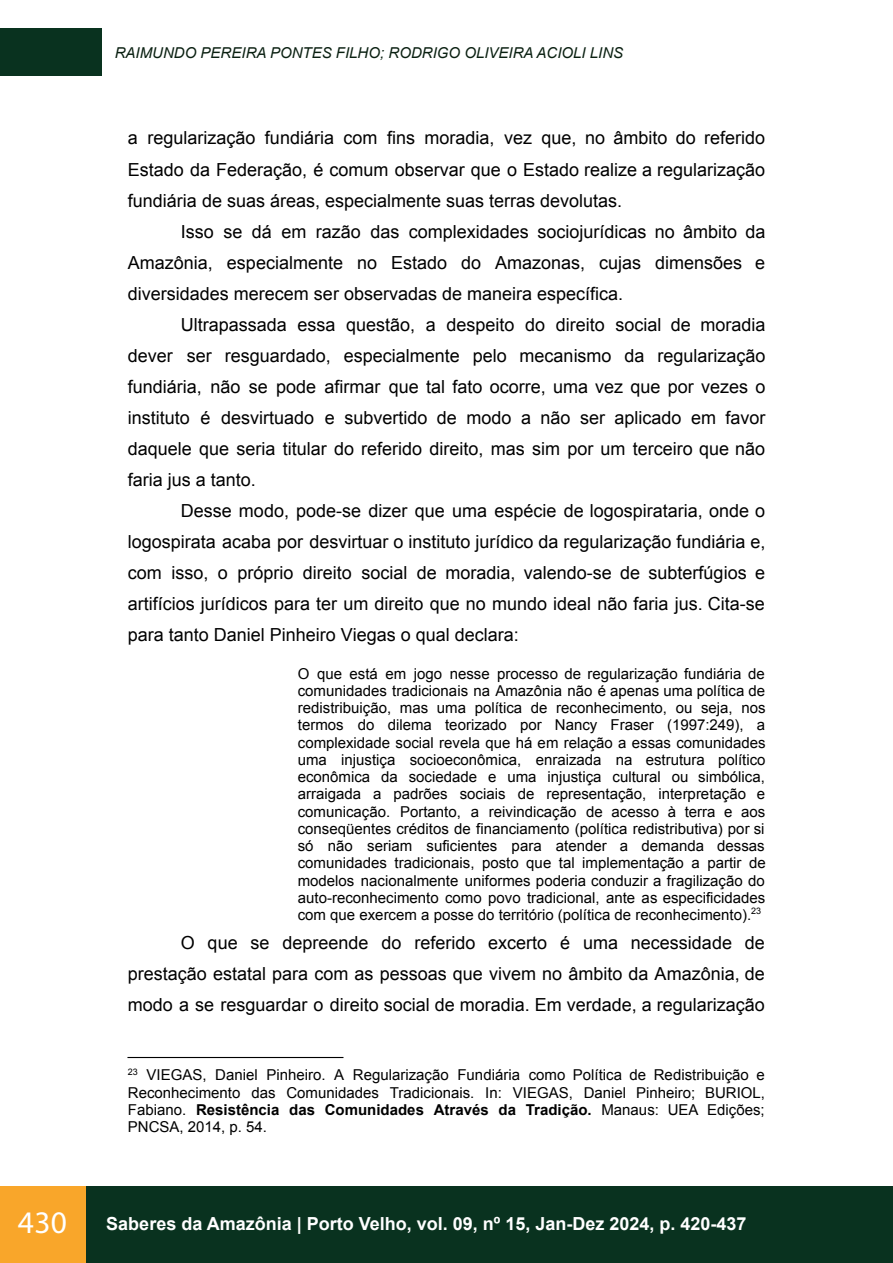
<style>
.page{position:relative;width:893px;height:1263px;background:#fff}
.page>*{position:absolute;margin:0;border:0;box-sizing:border-box;transform-origin:0 0}
.t1{font:18px/31px "Arial";color:#000;text-align:justify}
.t2{font:700 18px "Arial";color:#fff}
.t3{font:15px/17.2px "Arial";color:#000;text-align:justify}
.t4{font:italic 15px "Arial";color:#0a2011}
.s1{font-weight:700}
.s2{font-family:"Myriad Pro";font-weight:400;font-size:31.5px}
</style>
<div class="page">
<div style="left:0;top:28px;width:101px;height:48px;background:#09321f"></div>
<div style="left:0;top:1186px;width:893px;height:77px;background:#09321f"></div>
<div style="left:0;top:1186px;width:85px;height:77px;background:#f9a62a"></div>
<hr style="left:127px;top:1057px;width:216px;height:1px;background:#000">
<p class="t4" style="left:115px;top:43px;width:510px">RAIMUNDO PEREIRA PONTES FILHO; RODRIGO OLIVEIRA ACIOLI LINS</p>
<p class="t1" style="left:128px;top:123px;width:639px">a regularização fundiária com fins moradia, vez que, no âmbito do referido</p>
<p class="t1" style="left:128px;top:154px;width:639px">Estado da Federação, é comum observar que o Estado realize a regularização</p>
<p class="t1" style="left:128px;top:185px;width:496px">fundiária de suas áreas, especialmente suas terras devolutas.</p>
<p class="t1" style="left:181px;top:216px;width:586px">Isso se dá em razão das complexidades sociojurídicas no âmbito da</p>
<p class="t1" style="left:128px;top:247px;width:639px">Amazônia, especialmente no Estado do Amazonas, cujas dimensões e</p>
<p class="t1" style="left:128px;top:278px;width:497px">diversidades merecem ser observadas de maneira específica.</p>
<p class="t1" style="left:181px;top:309px;width:586px">Ultrapassada essa questão, a despeito do direito social de moradia</p>
<p class="t1" style="left:128px;top:340px;width:639px">dever ser resguardado, especialmente pelo mecanismo da regularização</p>
<p class="t1" style="left:128px;top:371px;width:639px">fundiária, não se pode afirmar que tal fato ocorre, uma vez que por vezes o</p>
<p class="t1" style="left:128px;top:402px;width:639px">instituto é desvirtuado e subvertido de modo a não ser aplicado em favor</p>
<p class="t1" style="left:128px;top:433px;width:639px">daquele que seria titular do referido direito, mas sim por um terceiro que não</p>
<p class="t1" style="left:128px;top:464px;width:130px">faria jus a tanto.</p>
<p class="t1" style="left:181px;top:495px;width:586px">Desse modo, pode-se dizer que uma espécie de logospirataria, onde o</p>
<p class="t1" style="left:128px;top:526px;width:639px">logospirata acaba por desvirtuar o instituto jurídico da regularização fundiária e,</p>
<p class="t1" style="left:128px;top:557px;width:639px">com isso, o próprio direito social de moradia, valendo-se de subterfúgios e</p>
<p class="t1" style="left:128px;top:589px;width:638px">artifícios jurídicos para ter um direito que no mundo ideal não faria jus. Cita-se</p>
<p class="t1" style="left:128px;top:620px;width:392px">para tanto Daniel Pinheiro Viegas o qual declara:</p>
<p class="t3" style="left:298px;top:665px;width:469px">O que está em jogo nesse processo de regularização fundiária de comunidades tradicionais na Amazônia não é apenas uma política de redistribuição, mas uma política de reconhecimento, ou seja, nos termos do dilema teorizado por Nancy Fraser (1997:249), a complexidade social revela que há em relação a essas comunidades uma injustiça socioeconômica, enraizada na estrutura político econômica da sociedade e uma injustiça cultural ou simbólica, arraigada a padrões sociais de representação, interpretação e comunicação. Portanto, a reivindicação de acesso à terra e aos conseqüentes créditos de financiamento (política redistributiva) por si só não seriam suficientes para atender a demanda dessas comunidades tradicionais, posto que tal implementação a partir de modelos nacionalmente uniformes poderia conduzir a fragilização do auto-reconhecimento como povo tradicional, ante as especificidades com que exercem a posse do território (política de reconhecimento).<sup>23</sup></p>
<p class="t1" style="left:128px;top:927px;width:638px;text-indent:53px">O que se depreende do referido excerto é uma necessidade de prestação estatal para com as pessoas que vivem no âmbito da Amazônia, de modo a se resguardar o direito social de moradia. Em verdade, a regularização</p>
<p class="t3" style="left:128px;top:1067px;width:639px"><sup>23</sup> VIEGAS, Daniel Pinheiro. A Regularização Fundiária como Política de Redistribuição e Reconhecimento das Comunidades Tradicionais. In: VIEGAS, Daniel Pinheiro; BURIOL, Fabiano. <span class="s1">Resistência das Comunidades Através da Tradição.</span> Manaus: UEA Edições; PNCSA, 2014, p. 54.</p>
<p class="t2" style="left:18px;top:1211px;width:730px"><span class="s2">430</span> Saberes da Amazônia | Porto Velho, vol. 09, nº 15, Jan-Dez 2024, p. 420-437</p>
</div>
